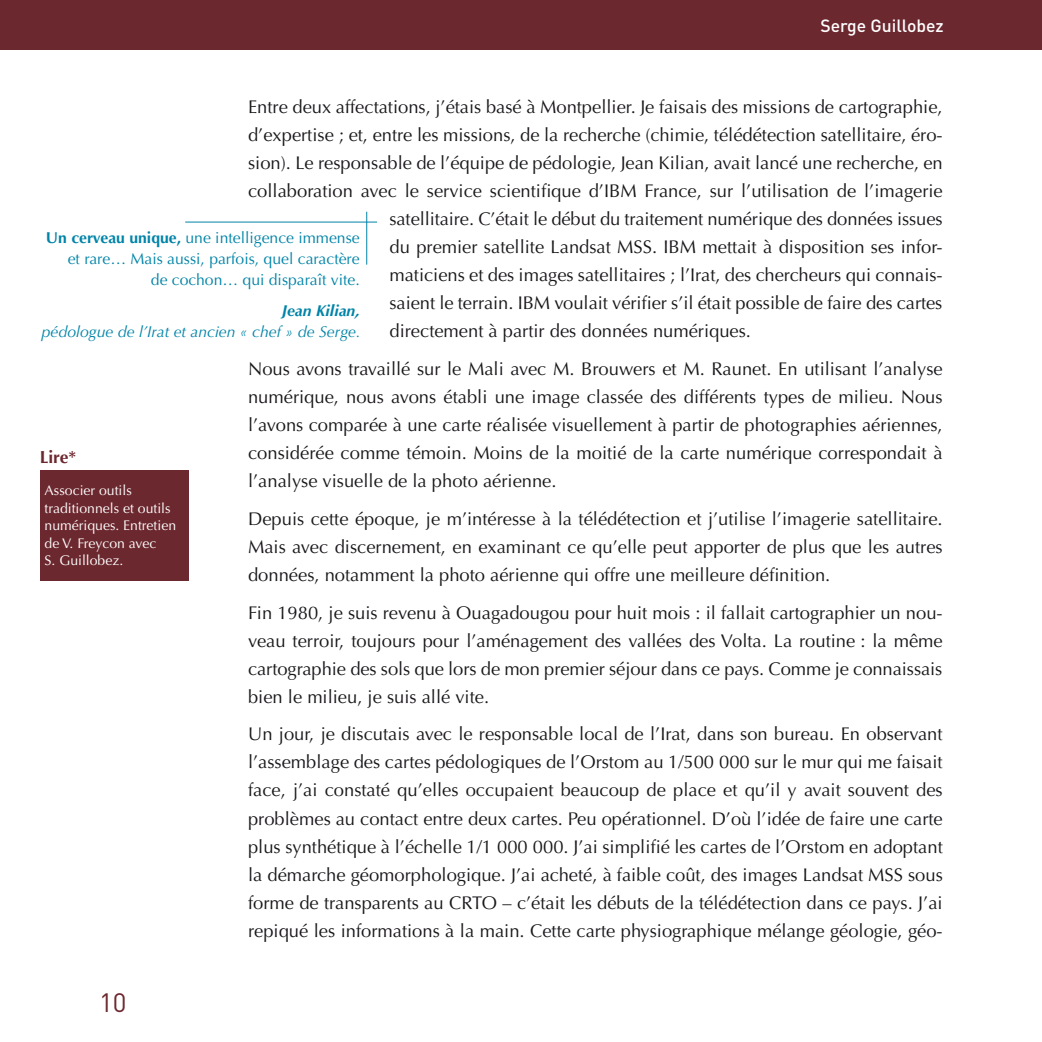
<style>
.page{position:relative;width:1042px;height:1042px;background:#fff}
.page>*{position:absolute;margin:0;border:0;box-sizing:border-box;transform-origin:0 0}
.t1{font:26.25px "DIN";color:#6c282f}
.t2{font:18.38px/28px "Optima";color:#1a171b;text-align:justify}
.t3{font:500 17.5px "DIN";color:#fff}
.t4{font:700 17.5px "Optima";color:#6c282f}
.t5{font:15.75px/21px "Optima";color:#0084a8;text-align:right}
.t6{font:italic 15.75px "Optima";color:#0084a8}
.t7{font:italic 700 15.75px "Optima";color:#0084a8}
.t8{font:14px/17.5px "Optima";color:#fff}
.s1{font-weight:700}
</style>
<div class="page">
<div style="left:0;top:0;width:1042px;height:50px;background:#6c282f"></div>
<hr style="left:366px;top:212px;width:1px;height:53px;background:#0084a8">
<hr style="left:185px;top:222px;width:192px;height:1px;background:#0084a8">
<div style="left:40px;top:470px;width:149px;height:110px;background:#6c282f"></div>
<p class="t3" style="left:820px;top:15px;width:125px">Serge Guillobez</p>
<p class="t2" style="left:248px;top:93px;width:696px">Entre deux affectations, j’étais basé à Montpellier. Je faisais des missions de cartographie,</p>
<p class="t2" style="left:248px;top:121px;width:696px">d’expertise ; et, entre les missions, de la recherche (chimie, télédétection satellitaire, éro-</p>
<p class="t2" style="left:248px;top:149px;width:696px">sion). Le responsable de l’équipe de pédologie, Jean Kilian, avait lancé une recherche, en</p>
<p class="t2" style="left:248px;top:177px;width:696px">collaboration avec le service scientifique d’IBM France, sur l’utilisation de l’imagerie</p>
<p class="t2" style="left:389px;top:205px;width:555px">satellitaire. C’était le début du traitement numérique des données issues</p>
<p class="t2" style="left:389px;top:233px;width:555px">du premier satellite Landsat MSS. IBM mettait à disposition ses infor-</p>
<p class="t2" style="left:389px;top:261px;width:555px">maticiens et des images satellitaires ; l’Irat, des chercheurs qui connais-</p>
<p class="t2" style="left:389px;top:289px;width:554px">saient le terrain. IBM voulait vérifier s’il était possible de faire des cartes</p>
<p class="t2" style="left:389px;top:317px;width:363px">directement à partir des données numériques.</p>
<p class="t2" style="left:248px;top:355px;width:696px">Nous avons travaillé sur le Mali avec M. Brouwers et M. Raunet. En utilisant l’analyse numérique, nous avons établi une image classée des différents types de milieu. Nous l’avons comparée à une carte réalisée visuellement à partir de photographies aériennes, considérée comme témoin. Moins de la moitié de la carte numérique correspondait à l’analyse visuelle de la photo aérienne.</p>
<p class="t2" style="left:248px;top:504px;width:696px">Depuis cette époque, je m’intéresse à la télédétection et j’utilise l’imagerie satellitaire.<br>Mais avec discernement, en examinant ce qu’elle peut apporter de plus que les autres données, notamment la photo aérienne qui offre une meilleure définition.</p>
<p class="t2" style="left:248px;top:598px;width:696px">Fin 1980, je suis revenu à Ouagadougou pour huit mois : il fallait cartographier un nou&shy;veau terroir, toujours pour l’aménagement des vallées des Volta. La routine : la même cartographie des sols que lors de mon premier séjour dans ce pays. Comme je connaissais bien le milieu, je suis allé vite.</p>
<p class="t2" style="left:248px;top:720px;width:696px">Un jour, je discutais avec le responsable local de l’Irat, dans son bureau. En observant l’assemblage des cartes pédologiques de l’Orstom au 1/500 000 sur le mur qui me faisait face, j’ai constaté qu’elles occupaient beaucoup de place et qu’il y avait souvent des problèmes au contact entre deux cartes. Peu opérationnel. D’où l’idée de faire une carte plus synthétique à l’échelle 1/1 000 000. J’ai simplifié les cartes de l’Orstom en adoptant la démarche géomorphologique. J’ai acheté, à faible coût, des images Landsat MSS sous forme de transparents au CRTO – c’était les débuts de la télédétection dans ce pays. J’ai repiqué les informations à la main. Cette carte physiographique mélange géologie, géo-</p>
<p class="t5" style="left:46px;top:228px;width:315px"><span class="s1">Un cerveau unique,</span> une intelligence immense et rare… Mais aussi, parfois, quel caractère<br>de cochon… qui disparaît vite.</p>
<p class="t7" style="left:282px;top:302px;width:79px">Jean Kilian,</p>
<p class="t6" style="left:42px;top:323px;width:320px">pédologue de l’Irat et ancien « chef » de Serge.</p>
<p class="t4" style="left:40px;top:446px;width:38px">Lire*</p>
<p class="t8" style="left:45px;top:482px;width:133px">Associer outils traditionnels et outils numériques. Entretien de V. Freycon avec<br>S. Guillobez.</p>
<h1 class="t1" style="left:99px;top:986px;width:29px">10</h1>
</div>
